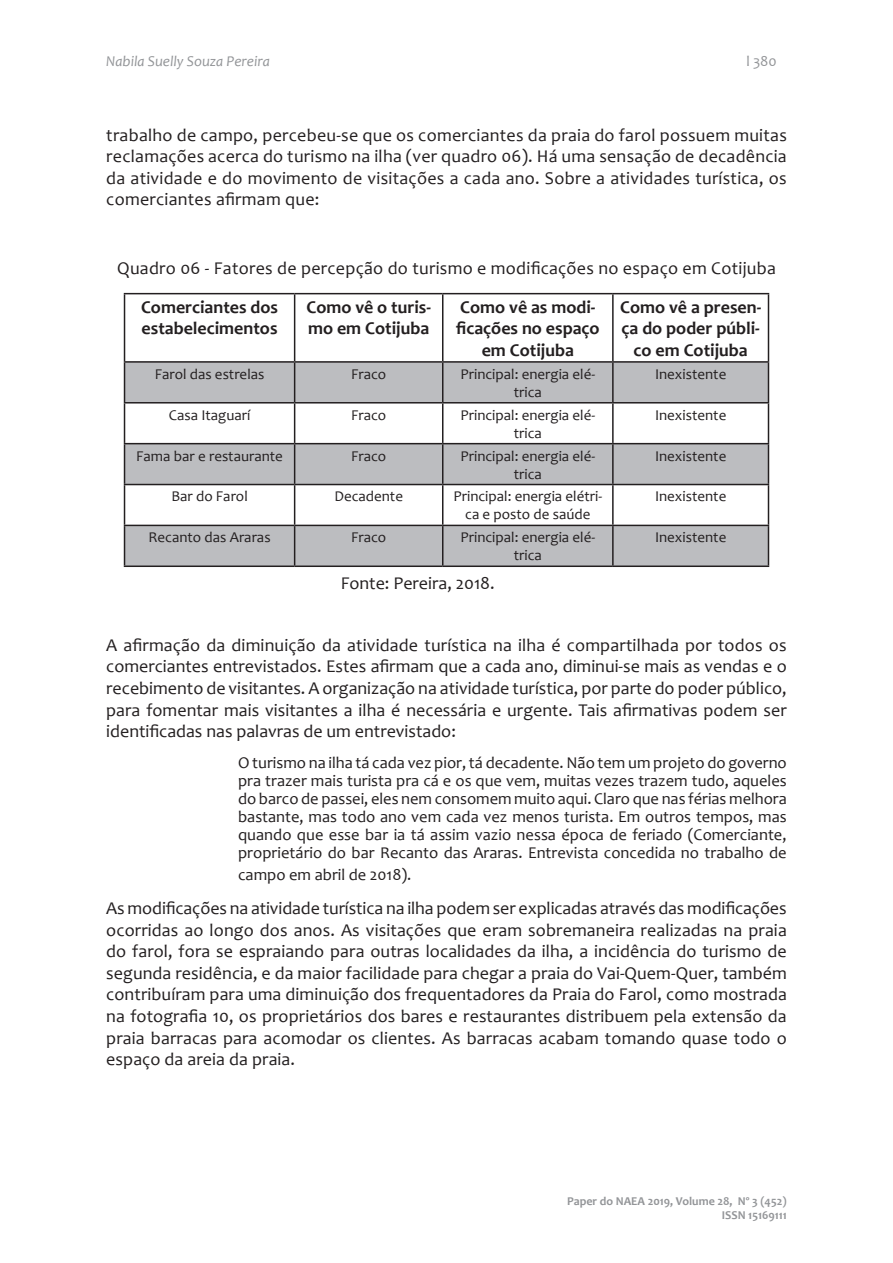
<style>
.page{position:relative;width:893px;height:1263px;background:#fff}
.page>*{position:absolute;margin:0;border:0;box-sizing:border-box;transform-origin:0 0}
.paragrafo{font:18px/21.6px "Candara";letter-spacing:.01em;color:#231f20;text-align:justify}
.t1{font:700 18px/21.6px "Candara";color:#231f20}
.paragrafo-2{font:16.5px/18px "Candara";color:#231f20;text-align:justify}
.t2{font:15px/18px "Candara";color:#231f20;text-align:center}
.t3{font:italic 15px "Candara";color:#939598}
.t4{font:15px "Candara";color:#939598}
.t5{font:700 12px/14.4px "Candara";color:#939598;text-align:right}
</style>
<div class="page">
<svg style="left:125px;top:363px;width:643px;height:202px;fill:#bcbdc0"></svg>
<hr style="left:124px;top:293px;width:171px;height:1px;background:#231f20">
<hr style="left:124px;top:294px;width:1px;height:67px;background:#231f20">
<hr style="left:295px;top:293px;width:148px;height:1px;background:#231f20">
<hr style="left:294px;top:294px;width:1px;height:67px;background:#231f20">
<hr style="left:443px;top:293px;width:170px;height:1px;background:#231f20">
<hr style="left:442px;top:294px;width:1px;height:67px;background:#231f20">
<hr style="left:613px;top:293px;width:156px;height:1px;background:#231f20">
<hr style="left:612px;top:294px;width:2px;height:67px;background:#231f20">
<hr style="left:768px;top:294px;width:1px;height:67px;background:#231f20">
<hr style="left:124px;top:361px;width:171px;height:2px;background:#231f20">
<hr style="left:124px;top:363px;width:1px;height:39px;background:#231f20">
<hr style="left:295px;top:361px;width:148px;height:2px;background:#231f20">
<hr style="left:294px;top:363px;width:1px;height:39px;background:#231f20">
<hr style="left:443px;top:361px;width:170px;height:2px;background:#231f20">
<hr style="left:442px;top:363px;width:1px;height:39px;background:#231f20">
<hr style="left:613px;top:361px;width:156px;height:2px;background:#231f20">
<hr style="left:612px;top:363px;width:2px;height:39px;background:#231f20">
<hr style="left:768px;top:363px;width:1px;height:39px;background:#231f20">
<hr style="left:124px;top:402px;width:171px;height:1px;background:#231f20">
<hr style="left:124px;top:403px;width:1px;height:40px;background:#231f20">
<hr style="left:295px;top:402px;width:148px;height:1px;background:#231f20">
<hr style="left:294px;top:403px;width:1px;height:40px;background:#231f20">
<hr style="left:443px;top:402px;width:170px;height:1px;background:#231f20">
<hr style="left:442px;top:403px;width:1px;height:40px;background:#231f20">
<hr style="left:613px;top:402px;width:156px;height:1px;background:#231f20">
<hr style="left:612px;top:403px;width:2px;height:40px;background:#231f20">
<hr style="left:768px;top:403px;width:1px;height:40px;background:#231f20">
<hr style="left:124px;top:443px;width:171px;height:1px;background:#231f20">
<hr style="left:124px;top:444px;width:1px;height:40px;background:#231f20">
<hr style="left:295px;top:443px;width:148px;height:1px;background:#231f20">
<hr style="left:294px;top:444px;width:1px;height:40px;background:#231f20">
<hr style="left:443px;top:443px;width:170px;height:1px;background:#231f20">
<hr style="left:442px;top:444px;width:1px;height:40px;background:#231f20">
<hr style="left:613px;top:443px;width:156px;height:1px;background:#231f20">
<hr style="left:612px;top:444px;width:2px;height:40px;background:#231f20">
<hr style="left:768px;top:444px;width:1px;height:40px;background:#231f20">
<hr style="left:124px;top:484px;width:171px;height:1px;background:#231f20">
<hr style="left:124px;top:485px;width:1px;height:40px;background:#231f20">
<hr style="left:295px;top:484px;width:148px;height:1px;background:#231f20">
<hr style="left:294px;top:485px;width:1px;height:40px;background:#231f20">
<hr style="left:443px;top:484px;width:170px;height:1px;background:#231f20">
<hr style="left:442px;top:485px;width:1px;height:40px;background:#231f20">
<hr style="left:613px;top:484px;width:156px;height:1px;background:#231f20">
<hr style="left:612px;top:485px;width:2px;height:40px;background:#231f20">
<hr style="left:768px;top:485px;width:1px;height:40px;background:#231f20">
<hr style="left:124px;top:525px;width:171px;height:1px;background:#231f20">
<hr style="left:124px;top:526px;width:1px;height:39px;background:#231f20">
<hr style="left:295px;top:525px;width:148px;height:1px;background:#231f20">
<hr style="left:294px;top:526px;width:1px;height:39px;background:#231f20">
<hr style="left:443px;top:525px;width:170px;height:1px;background:#231f20">
<hr style="left:442px;top:526px;width:1px;height:39px;background:#231f20">
<hr style="left:613px;top:525px;width:156px;height:1px;background:#231f20">
<hr style="left:612px;top:526px;width:2px;height:39px;background:#231f20">
<hr style="left:768px;top:526px;width:1px;height:39px;background:#231f20">
<hr style="left:124px;top:565px;width:171px;height:2px;background:#231f20">
<hr style="left:295px;top:565px;width:148px;height:2px;background:#231f20">
<hr style="left:443px;top:565px;width:170px;height:2px;background:#231f20">
<hr style="left:613px;top:565px;width:156px;height:2px;background:#231f20">
<p class="t3" style="left:106px;top:52px;width:165px">Nabila Suelly Souza Pereira</p>
<p class="t4" style="left:746px;top:52px;width:32px">l 380</p>
<p class="paragrafo" style="left:106px;top:124px;width:682px">trabalho de campo, percebeu-se que os comerciantes da praia do farol possuem muitas reclamações acerca do turismo na ilha (ver quadro 06). Há uma sensação de decadência da atividade e do movimento de visitações a cada ano. Sobre a atividades turística, os comerciantes afirmam que:</p>
<p class="paragrafo" style="left:117px;top:257px;width:660px">Quadro 06 - Fatores de percepção do turismo e modificações no espaço em Cotijuba</p>
<p class="t1" style="left:141px;top:296px;width:139px">Comerciantes dos estabelecimentos</p>
<p class="t1" style="left:306px;top:296px;width:126px">Como vê o turis&shy;mo em Cotijuba</p>
<p class="t1" style="left:456px;top:296px;width:145px;text-align:center">Como vê as modi&shy;ficações no espaço em Cotijuba</p>
<p class="t1" style="left:620px;top:296px;width:143px;text-align:center">Como vê a presen&shy;ça do poder públi&shy;co em Cotijuba</p>
<p class="t2" style="left:155px;top:365px;width:111px">Farol das estrelas</p>
<p class="t2" style="left:351px;top:365px;width:37px">Fraco</p>
<p class="t2" style="left:460px;top:365px;width:136px">Principal: energia elé&shy;trica</p>
<p class="t2" style="left:655px;top:365px;width:73px">Inexistente</p>
<p class="t2" style="left:169px;top:406px;width:83px">Casa Itaguarí</p>
<p class="t2" style="left:351px;top:406px;width:37px">Fraco</p>
<p class="t2" style="left:460px;top:406px;width:136px">Principal: energia elé&shy;trica</p>
<p class="t2" style="left:655px;top:406px;width:73px">Inexistente</p>
<p class="t2" style="left:136px;top:446px;width:148px">Fama bar e restaurante</p>
<p class="t2" style="left:351px;top:446px;width:37px">Fraco</p>
<p class="t2" style="left:460px;top:446px;width:136px">Principal: energia elé&shy;trica</p>
<p class="t2" style="left:655px;top:446px;width:73px">Inexistente</p>
<p class="t2" style="left:171px;top:487px;width:78px">Bar do Farol</p>
<p class="t2" style="left:334px;top:487px;width:70px">Decadente</p>
<p class="t2" style="left:453px;top:487px;width:150px">Principal: energia elétri&shy;ca e posto de saúde</p>
<p class="t2" style="left:655px;top:487px;width:73px">Inexistente</p>
<p class="t2" style="left:149px;top:528px;width:124px">Recanto das Araras</p>
<p class="t2" style="left:351px;top:528px;width:37px">Fraco</p>
<p class="t2" style="left:460px;top:528px;width:136px">Principal: energia elé&shy;trica</p>
<p class="t2" style="left:655px;top:528px;width:73px">Inexistente</p>
<p class="paragrafo" style="left:341px;top:572px;width:156px">Fonte: Pereira, 2018.</p>
<p class="paragrafo" style="left:106px;top:634px;width:682px">A afirmação da diminuição da atividade turística na ilha é compartilhada por todos os comerciantes entrevistados. Estes afirmam que a cada ano, diminui-se mais as vendas e o recebimento de visitantes. A organização na atividade turística, por parte do poder público, para fomentar mais visitantes a ilha é necessária e urgente. Tais afirmativas podem ser identificadas nas palavras de um entrevistado:</p>
<p class="paragrafo-2" style="left:238px;top:753px;width:550px">O turismo na ilha tá cada vez pior, tá decadente. Não tem um projeto do governo pra trazer mais turista pra cá e os que vem, muitas vezes trazem tudo, aqueles do barco de passei, eles nem consomem muito aqui. Claro que nas férias melhora bastante, mas todo ano vem cada vez menos turista. Em outros tempos, mas quando que esse bar ia tá assim vazio nessa época de feriado (Comerciante, proprietário do bar Recanto das Araras. Entrevista concedida no trabalho de</p>
<p class="paragrafo-2" style="left:238px;top:865px;width:175px">campo em abril de 2018).</p>
<p class="paragrafo" style="left:106px;top:897px;width:682px">As modificações na atividade turística na ilha podem ser explicadas através das modificações ocorridas ao longo dos anos. As visitações que eram sobremaneira realizadas na praia do farol, fora se espraiando para outras localidades da ilha, a incidência do turismo de segunda residência, e da maior facilidade para chegar a praia do Vai-Quem-Quer, também contribuíram para uma diminuição dos frequentadores da Praia do Farol, como mostrada na fotografia 10, os proprietários dos bares e restaurantes distribuem pela extensão da praia barracas para acomodar os clientes. As barracas acabam tomando quase todo o espaço da areia da praia.</p>
<p class="t5" style="left:567px;top:1193px;width:221px">Paper do NAEA 2019, Volume 28, Nº 3 (452)<br>ISSN 15169111</p>
</div>
